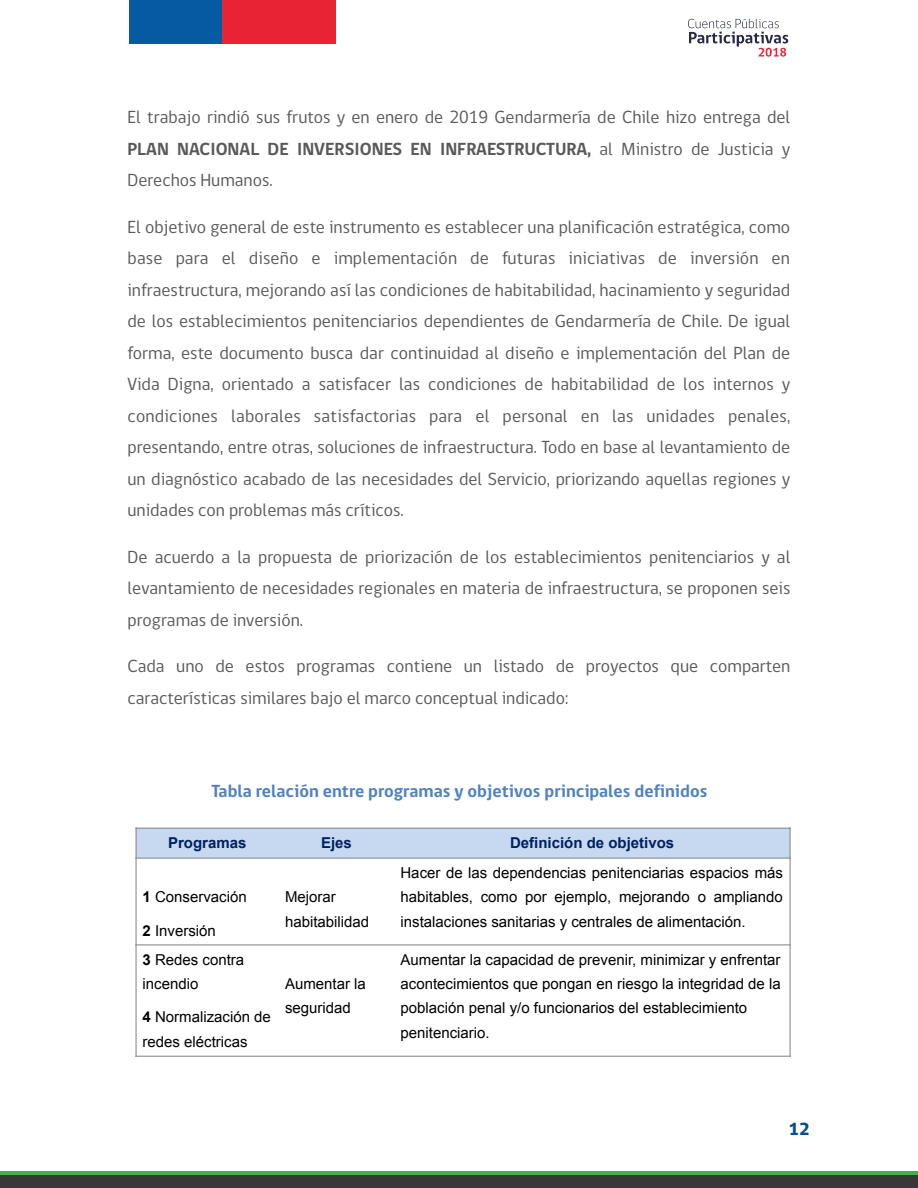
<style>
.page{position:relative;width:918px;height:1188px;background:#fff}
.page>*{position:absolute;margin:0;border:0;box-sizing:border-box;transform-origin:0 0}
.t1{font:18px/31.5px "gob CL";color:#595959;text-align:justify}
.t2{font:700 18px "gob CL";color:#4f82be}
.t3{font:800 18px "gob CL";color:#054f8b}
.t4{font:15px/24px "Arial";color:#000}
.t5{font:700 15px "Arial";color:#002060}
.s1{font-weight:700}
</style>
<div class="page">
<div style="left:136px;top:828px;width:142px;height:30px;background:#c6d9f1"></div>
<div style="left:278px;top:828px;width:116px;height:30px;background:#c6d9f1"></div>
<div style="left:394px;top:828px;width:396px;height:30px;background:#c6d9f1"></div>
<hr style="left:135px;top:858px;width:656px;height:1px;background:#808080">
<hr style="left:135px;top:945px;width:656px;height:1px;background:#808080">
<hr style="left:135px;top:1056px;width:656px;height:1px;background:#808080">
<hr style="left:136px;top:827px;width:1px;height:230px;background:#808080">
<hr style="left:790px;top:827px;width:1px;height:230px;background:#808080">
<hr style="left:135px;top:828px;width:656px;height:1px;background:#808080">
<div style="left:0;top:1175px;width:918px;height:13px;background:#39373a"></div>
<hr style="left:0;top:1172px;width:918px;height:3px;background:#4cac47">
<div style="left:129px;top:0;width:93px;height:43px;background:#055aa2"></div>
<div style="left:222px;top:0;width:114px;height:43px;background:#e82434"></div>
<svg style="left:688px;top:19px;width:100px;height:38px"></svg>
<p class="t1" style="left:128px;top:102px;width:664px">El trabajo rindió sus frutos y en enero de 2019 Gendarmería de Chile hizo entrega del <span class="s1">PLAN NACIONAL DE INVERSIONES EN INFRAESTRUCTURA,</span> al Ministro de Justicia y Derechos Humanos.</p>
<p class="t1" style="left:128px;top:211px;width:664px">El objetivo general de este instrumento es establecer una planificación estratégica, como base para el diseño e implementación de futuras iniciativas de inversión en infraestructura, mejorando así las condiciones de habitabilidad, hacinamiento y seguridad de los establecimientos penitenciarios dependientes de Gendarmería de Chile. De igual forma, este documento busca dar continuidad al diseño e implementación del Plan de Vida Digna, orientado a satisfacer las condiciones de habitabilidad de los internos y condiciones laborales satisfactorias para el personal en las unidades penales, presentando, entre otras, soluciones de infraestructura. Todo en base al levantamiento de un diagnóstico acabado de las necesidades del Servicio, priorizando aquellas regiones y unidades con problemas más críticos.</p>
<p class="t1" style="left:128px;top:541px;width:664px">De acuerdo a la propuesta de priorización de los establecimientos penitenciarios y al levantamiento de necesidades regionales en materia de infraestructura, se proponen seis programas de inversión.</p>
<p class="t1" style="left:128px;top:651px;width:664px">Cada uno de estos programas contiene un listado de proyectos que comparten características similares bajo el marco conceptual indicado:</p>
<p class="t2" style="left:212px;top:778px;width:497px">Tabla relación entre programas y objetivos principales definidos</p>
<p class="t5" style="left:168px;top:832px;width:80px">Programas</p>
<p class="t5" style="left:321px;top:832px;width:32px">Ejes</p>
<p class="t5" style="left:510px;top:832px;width:166px">Definición de objetivos</p>
<p class="t4" style="left:142px;top:884px;width:106px"><span class="s1">1</span> Conservación</p>
<p class="t4" style="left:142px;top:919px;width:75px"><span class="s1">2</span> Inversión</p>
<p class="t4" style="left:400px;top:860px;width:384px">Hacer de las dependencias penitenciarias espacios más habitables, como por ejemplo, mejorando o ampliando</p>
<p class="t4" style="left:400px;top:910px;width:347px">instalaciones sanitarias y centrales de alimentación.</p>
<p class="t4" style="left:285px;top:884px;width:86px;line-height:25.5px">Mejorar habitabilidad</p>
<p class="t4" style="left:142px;top:947px;width:103px"><span class="s1">3</span> Redes contra incendio</p>
<p class="t4" style="left:142px;top:1004px;width:130px;line-height:25.5px"><span class="s1">4</span> Normalización de redes eléctricas</p>
<p class="t4" style="left:285px;top:971px;width:82px">Aumentar la seguridad</p>
<p class="t4" style="left:400px;top:947px;width:382px;text-align:justify">Aumentar la capacidad de prevenir, minimizar y enfrentar acontecimientos que pongan en riesgo la integridad de la población penal y/o funcionarios del establecimiento</p>
<p class="t4" style="left:400px;top:1021px;width:91px">penitenciario.</p>
<p class="t3" style="left:789px;top:1117px;width:23px">12</p>
</div>
